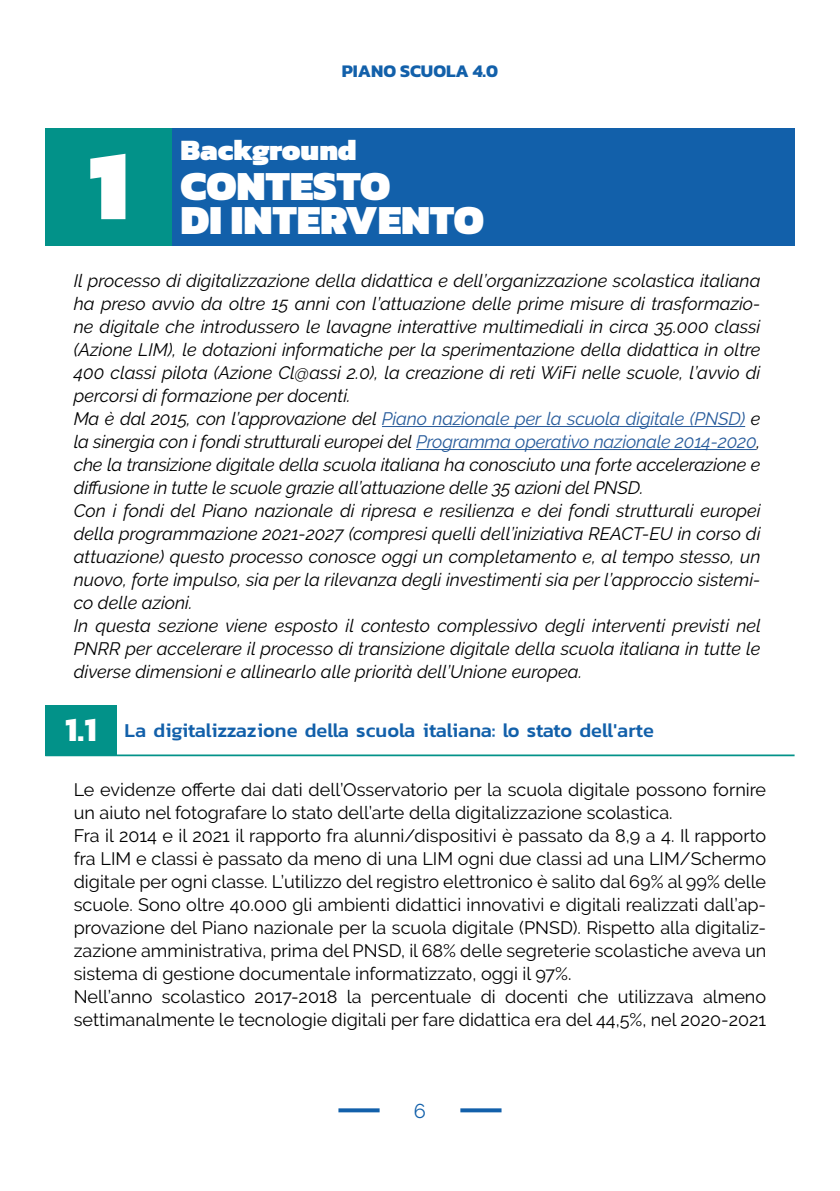
<style>
.page{position:relative;width:840px;height:1191px;background:#fff}
.page>*{position:absolute;margin:0;border:0;box-sizing:border-box;transform-origin:0 0}
.t1{font:900 100px "Kanit";color:#fff}
.t2{font:900 42px/34px "Kanit";color:#fff}
.t3{font:900 30px "Kanit";color:#fff}
.t4{font:500 20px "Kanit";color:#1260aa}
.t5{font:20px "Raleway";color:#1260aa}
.t6{font:italic 18px/23px "Raleway";color:#000}
.t7{font:18px/23px "Raleway";color:#000}
.t8{font:700 18px "Kanit";color:#1260aa}
.s1{color:#275b9b}
.s2{font-weight:700;font-size:34px;color:#fff}
</style>
<div class="page">
<svg style="left:338px;top:1108px;width:41px;height:4px"></svg>
<svg style="left:460px;top:1108px;width:41px;height:4px"></svg>
<hr style="left:382px;top:426px;width:362px;height:1px;background:#275b9b">
<hr style="left:416px;top:449px;width:340px;height:1px;background:#275b9b">
<div style="left:45px;top:128px;width:127px;height:117px;background:#029289"></div>
<div style="left:172px;top:128px;width:622px;height:117px;background:#1260aa"></div>
<div style="left:45px;top:705px;width:72px;height:50px;background:#029289"></div>
<hr style="left:117px;top:754px;width:677px;height:2px;background:#029289">
<hr style="left:45px;top:754px;width:72px;height:2px;background:#029289">
<h1 class="t1" style="left:89px;top:102px;width:42px">1</h1>
<p class="t8" style="left:341px;top:56px;width:158px">PIANO SCUOLA 4.0</p>
<h3 class="t3" style="left:180px;top:124px;width:177px">Background</h3>
<h2 class="t2" style="left:180px;top:166px;width:305px">CONTESTO<br>DI INTERVENTO</h2>
<p class="t6" style="left:74px;top:269px;width:688px">Il processo di digitalizzazione della didattica e dell’organizzazione scolastica italiana ha preso avvio da oltre 15 anni con l’attuazione delle prime misure di trasformazio&shy;ne digitale che introdussero le lavagne interattive multimediali in circa 35.000 classi (Azione LIM), le dotazioni informatiche per la sperimentazione della didattica in oltre 400 classi pilota (Azione Cl@assi 2.0), la creazione di reti WiFi nelle scuole, l’avvio di percorsi di formazione per docenti.<br>Ma è dal 2015, con l’approvazione del <span class="s1">Piano nazionale per la scuola digitale (PNSD)</span> e la sinergia con i fondi strutturali europei del <span class="s1">Programma operativo nazionale 2014-2020</span>, che la transizione digitale della scuola italiana ha conosciuto una forte accelerazione e diffusione in tutte le scuole grazie all’attuazione delle 35 azioni del PNSD.<br>Con i fondi del Piano nazionale di ripresa e resilienza e dei fondi strutturali europei della programmazione 2021-2027 (compresi quelli dell’iniziativa REACT-EU in corso di attuazione) questo processo conosce oggi un completamento e, al tempo stesso, un nuovo, forte impulso, sia per la rilevanza degli investimenti sia per l’approccio sistemi&shy;co delle azioni.<br>In questa sezione viene esposto il contesto complessivo degli interventi previsti nel PNRR per accelerare il processo di transizione digitale della scuola italiana in tutte le diverse dimensioni e allinearlo alle priorità dell’Unione europea.</p>
<p class="t4" style="left:65px;top:715px;width:590px"><span class="s2">1.1</span> La digitalizzazione della scuola italiana: lo stato dell'arte</p>
<p class="t7" style="left:74px;top:778px;width:693px">Le evidenze offerte dai dati dell’Osservatorio per la scuola digitale possono fornire un aiuto nel fotografare lo stato dell’arte della digitalizzazione scolastica.<br>Fra il 2014 e il 2021 il rapporto fra alunni/dispositivi è passato da 8,9 a 4. Il rapporto fra LIM e classi è passato da meno di una LIM ogni due classi ad una LIM/Schermo digitale per ogni classe. L’utilizzo del registro elettronico è salito dal 69% al 99% delle scuole. Sono oltre 40.000 gli ambienti didattici innovativi e digitali realizzati dall’ap&shy;provazione del Piano nazionale per la scuola digitale (PNSD). Rispetto alla digitaliz&shy;zazione amministrativa, prima del PNSD, il 68% delle segreterie scolastiche aveva un sistema di gestione documentale informatizzato, oggi il 97%.<br>Nell’anno scolastico 2017-2018 la percentuale di docenti che utilizzava almeno settimanalmente le tecnologie digitali per fare didattica era del 44,5%, nel 2020-2021</p>
<p class="t5" style="left:413px;top:1099px;width:14px">6</p>
</div>
